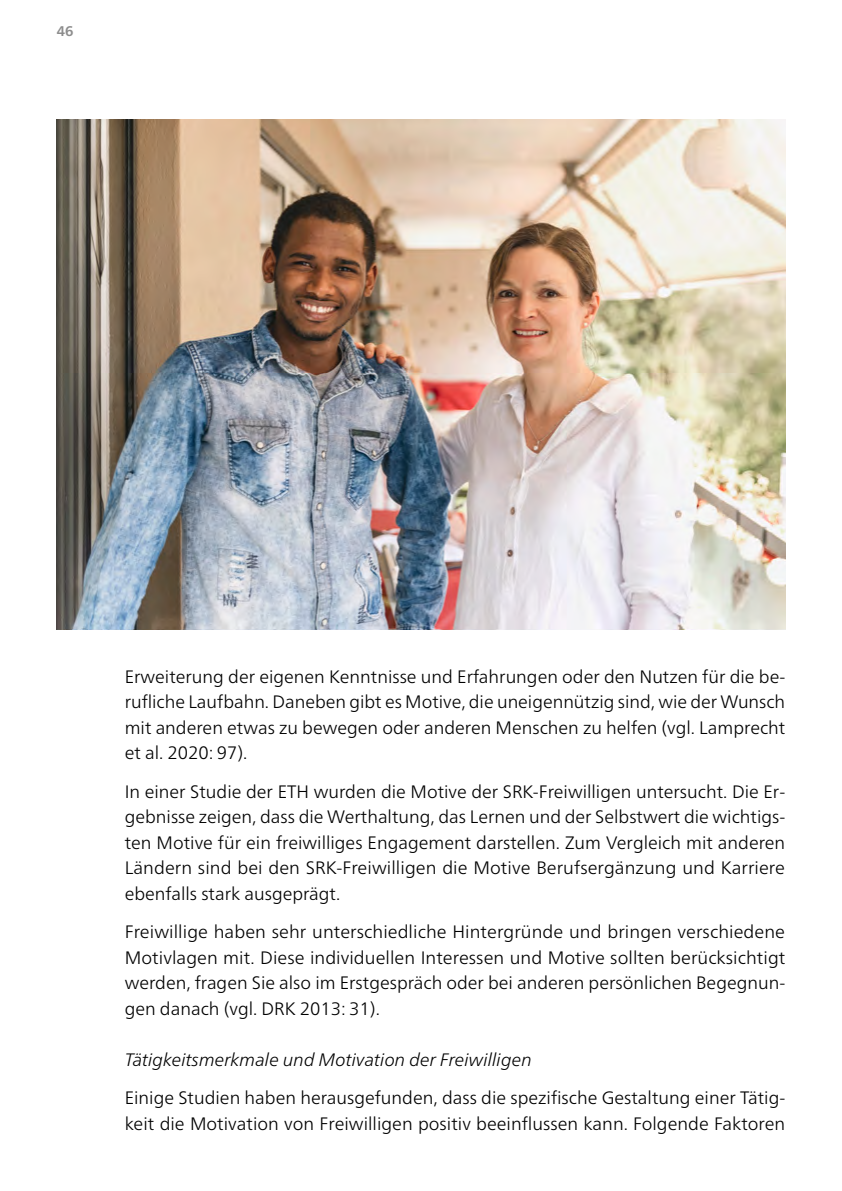
<style>
.page{position:relative;width:842px;height:1191px;background:#fff}
.page>*{position:absolute;margin:0;border:0;box-sizing:border-box;transform-origin:0 0}
.t1{font:300 18px/25.6px "Frutiger Neue LTW1 G";color:#000;text-align:justify}
.t2{font:italic 300 18px "Frutiger Neue LTW1 G";color:#000}
.t3{font:700 14px "Frutiger Neue LTW1 G";color:#8d8d8d}
</style>
<div class="page">
<img style="left:57px;top:119px;width:728px;height:510px">
<p class="t3" style="left:57px;top:23px;width:18px">46</p>
<p class="t1" style="left:125px;top:663px;width:662px">Erweiterung der eigenen Kenntnisse und Erfahrungen oder den Nutzen für die be&shy;rufiche Laufbahn. Daneben gibt es Motive, die uneigennützig sind, wie der Wunsch mit anderen etwas zu bewegen oder anderen Menschen zu helfen (vgl. Lamprecht et al. 2020: 97).</p>
<p class="t1" style="left:125px;top:778px;width:662px">In einer Studie der ETH wurden die Motive der SRK-Freiwilligen untersucht. Die Er&shy;gebnisse zeigen, dass die Werthaltung, das Lernen und der Selbstwert die wichtigs&shy;ten Motive für ein freiwilliges Engagement darstellen. Zum Vergleich mit anderen Ländern sind bei den SRK-Freiwilligen die Motive Berufsergänzung und Karriere ebenfalls stark ausgeprägt.</p>
<p class="t1" style="left:125px;top:919px;width:662px">Freiwillige haben sehr unterschiedliche Hintergründe und bringen verschiedene Motivlagen mit. Diese individuellen Interessen und Motive sollten berücksichtigt werden, fragen Sie also im Erstgespräch oder bei anderen persönlichen Begegnun&shy;gen danach (vgl. DRK 2013: 31).</p>
<p class="t2" style="left:125px;top:1048px;width:408px">Tätigkeitsmerkmale und Motivation der Freiwilligen</p>
<p class="t1" style="left:125px;top:1084px;width:662px">Einige Studien haben herausgefunden, dass die spezifsche Gestaltung einer Tätig&shy;keit die Motivation von Freiwilligen positiv beeinfussen kann. Folgende Faktoren</p>
</div>
